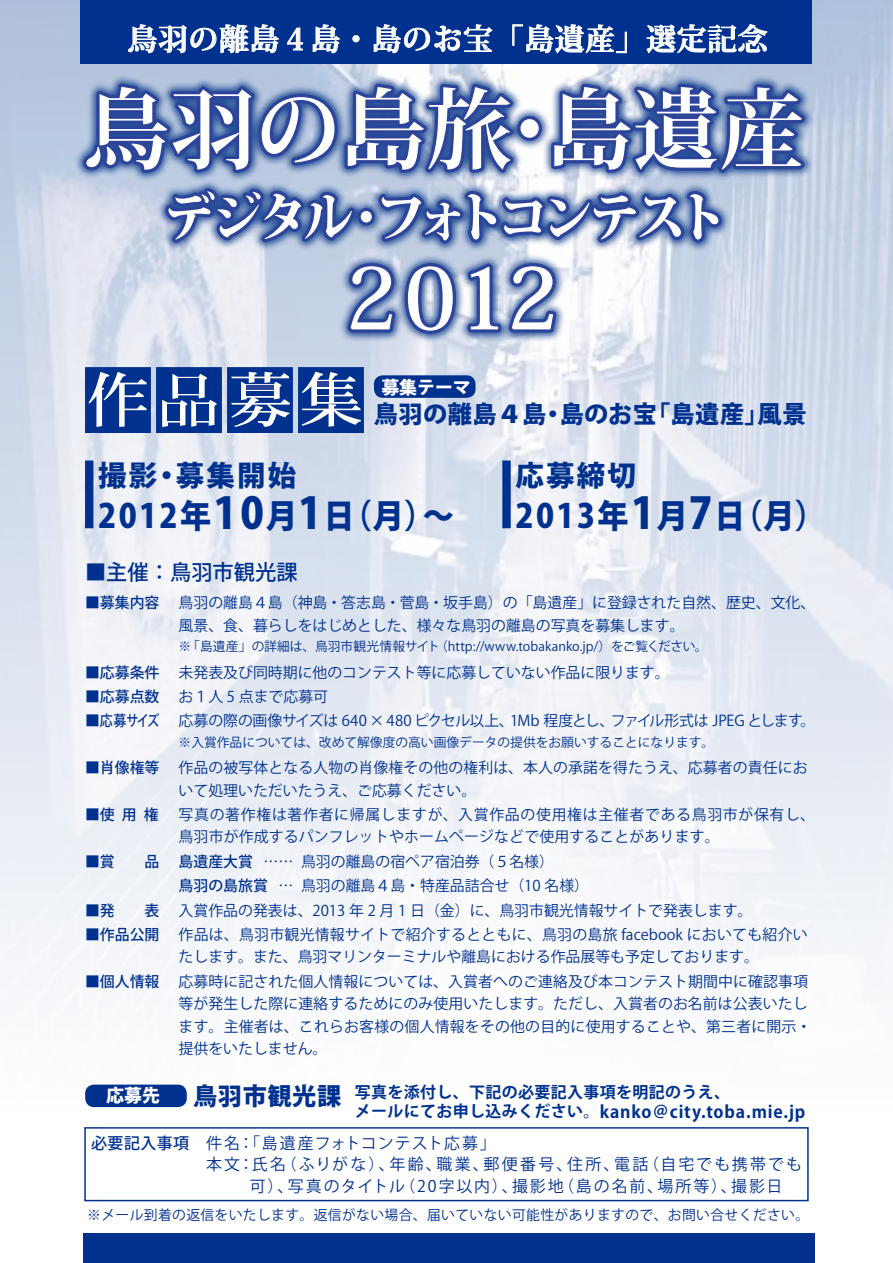
<style>
.page{position:relative;width:893px;height:1263px;background:#fff}
.page>*{position:absolute;margin:0;border:0;box-sizing:border-box;transform-origin:0 0}
.t1{font:700 87.9px "Koz Min Pro";color:#fff}
.t2{font:700 85.05px "Koz Min Pro";color:#fff}
.t3{font:800 51.9px "Koz Min Pro";letter-spacing:-.1em;color:#fff}
.t4{font:800 43.2px "Koz Go Pro";color:#00318f;scale:.94 1}
.t5{font:800 33px "Koz Go Pro";letter-spacing:.075em;color:#00318f;scale:.94 1}
.t6{font:700 29.7px "Koz Min Pro";letter-spacing:.025em;color:#fff}
.t7{font:800 28.5px "Koz Go Pro";letter-spacing:.075em;color:#00318f}
.t8{font:800 24.15px "Koz Go Pro";letter-spacing:.025em;color:#00318f}
.t9{font:500 21.3px "Koz Go Pro";color:#00318f}
.t10{font:800 18px "Koz Go Pro";color:#fff}
.t11{font:700 16.95px "Koz Go Pro";letter-spacing:.05em;color:#00318f}
.t12{font:15.9px "Koz Go Pro";letter-spacing:.125em;color:#00318f}
.t13{font:15.9px "Koz Go Pro";letter-spacing:.065em;color:#00318f}
.t14{font:700 15.9px "Koz Go Pro";letter-spacing:.025em;color:#00318f}
.t15{font:500 15.9px "Koz Go Pro";letter-spacing:.025em;color:#00318f}
.t16{font:14.85px/24.5px "Koz Go Pro";letter-spacing:.005em;color:#00318f}
.t17{font:500 14.85px "Koz Go Pro";color:#00318f}
.t18{font:14.85px/24.5px "Koz Go Pro";letter-spacing:.045em;color:#00318f}
.t19{font:14.85px "Koz Go Pro";letter-spacing:-.015em;color:#00318f}
.t20{font:14.85px "Koz Go Pro";letter-spacing:-.03em;color:#00318f}
.t21{font:13.8px "Koz Go Pro";letter-spacing:.025em;color:#00318f}
.t22{font:12.75px "Koz Go Pro";color:#00318f}
.s1{font-size:43.2px}
.s2{font-weight:400}
.s3{font-size:15.9px}
</style>
<div class="page">
<div style="left:80px;top:0;width:732px;height:64px;background:#00318f"></div>
<svg style="left:128px;top:24px;width:151px;height:29px"></svg>
<svg style="left:287px;top:28px;width:16px;height:22px"></svg>
<svg style="left:313px;top:24px;width:27px;height:29px"></svg>
<div style="left:353px;top:35px;width:6px;height:7px;border:1px solid #fff;border-radius:50%"></div>
<svg style="left:374px;top:24px;width:119px;height:29px"></svg>
<svg style="left:512px;top:24px;width:115px;height:29px"></svg>
<svg style="left:646px;top:24px;width:121px;height:29px"></svg>
<div style="left:84px;top:1127px;width:725px;height:74px;border:1px solid #00318f"></div>
<div style="left:85px;top:1084px;width:102px;height:23px;background:#00318f;border-radius:9px"></div>
<div style="left:85px;top:460px;width:8px;height:68px;background:#00318f"></div>
<div style="left:502px;top:460px;width:9px;height:68px;background:#00318f"></div>
<div style="left:73px;top:74px;width:742px;height:270px;background:#003285;opacity:.8"></div>
<svg style="left:80px;top:79px;width:730px;height:354px;background:#93a4cc"></svg>
<div style="left:83px;top:1233px;width:732px;height:30px;background:#00318f"></div>
<h3 class="t6" style="left:128px;top:18px;width:641px">鳥羽の離島４島・島のお宝「島遺産」選定記念</h3>
<h1 class="t1" style="left:84px;top:66px;width:723px">鳥羽の島旅島遺産</h1>
<h1 class="t1" style="left:487px;top:66px;width:88px">・</h1>
<h3 class="t3" style="left:164px;top:179px;width:565px">デジタルフォトコンテスト</h3>
<h3 class="t3" style="left:341px;top:179px;width:52px">・</h3>
<h2 class="t2" style="left:330px;top:236px;width:230px">２０１2</h2>
<p class="t10" style="left:381px;top:375px;width:91px">募集テーマ</p>
<h3 class="t8" style="left:374px;top:399px;width:174px">鳥羽の離島４島</h3>
<h3 class="t8" style="left:560px;top:399px;width:99px">島のお宝</h3>
<h3 class="t8" style="left:646px;top:399px;width:124px">「島遺産」</h3>
<h3 class="t8" style="left:758px;top:399px;width:51px">風景</h3>
<h3 class="t8" style="left:541px;top:399px;width:26px">・</h3>
<h3 class="t7" style="left:176px;top:457px;width:122px">募集開始</h3>
<h3 class="t7" style="left:98px;top:457px;width:61px">撮影</h3>
<h3 class="t7" style="left:152px;top:457px;width:30px">・</h3>
<h3 class="t4" style="left:214px;top:485px;width:55px">10</h3>
<h3 class="t5" style="left:266px;top:495px;width:201px">月 （日<span class="s1">1</span> 月 ~(</h3>
<h3 class="t5" style="left:98px;top:495px;width:122px">2012年</h3>
<h3 class="t7" style="left:516px;top:456px;width:122px">応募締切</h3>
<h3 class="t5" style="left:516px;top:494px;width:332px">2013年 月<span class="s1">1</span> （日<span class="s1">7</span> 月 (</h3>
<h3 class="t9" style="left:85px;top:558px;width:214px">■主催：鳥羽市観光課</h3>
<p class="t16" style="left:179px;top:591px;width:638px">鳥羽の離島４島（神島・答志島・菅島・坂手島）の「島遺産」に登録された自然、歴史、文化、</p>
<p class="t17" style="left:85px;top:593px;width:76px">■募集内容</p>
<p class="t17" style="left:85px;top:663px;width:76px">■応募条件</p>
<p class="t17" style="left:85px;top:687px;width:76px"><span class="s2">■</span>応募点数</p>
<p class="t17" style="left:85px;top:711px;width:76px">■応募サイズ</p>
<p class="t17" style="left:85px;top:758px;width:76px">■肖像権等</p>
<p class="t17" style="left:85px;top:805px;width:31px">■使</p>
<p class="t17" style="left:122px;top:805px;width:16px">用</p>
<p class="t17" style="left:144px;top:805px;width:16px">権</p>
<p class="t17" style="left:85px;top:852px;width:76px">■賞　　品</p>
<p class="t17" style="left:85px;top:901px;width:76px">■発　　表</p>
<p class="t17" style="left:85px;top:925px;width:76px">■作品公開</p>
<p class="t17" style="left:85px;top:972px;width:76px">■個人情報</p>
<p class="t10" style="left:106px;top:1084px;width:55px">応募先</p>
<p class="t16" style="left:179px;top:613px;width:507px">風景、食、暮らしをはじめとした、様々な鳥羽の離島の写真を募集します。</p>
<p class="t22" style="left:435px;top:638px;width:274px">（http://www.tobakanko j p. ）/ をご覧ください。</p>
<p class="t22" style="left:179px;top:638px;width:263px">※「島遺産」の詳細は、鳥羽市観光情報サイト</p>
<p class="t16" style="left:179px;top:660px;width:493px">未発表及び同時期に他のコンテスト等に応募していない作品に限ります。</p>
<p class="t16" style="left:179px;top:685px;width:151px">お１人 5 点まで応募可</p>
<p class="t19" style="left:179px;top:711px;width:337px">応募の際の画像サイズは 640 × 480 ピクセル以上、</p>
<p class="t16" style="left:510px;top:709px;width:106px">1Mb 程度とし、</p>
<p class="t20" style="left:611px;top:711px;width:194px">ファイル形式は JPEG とします</p>
<p class="t16" style="left:800px;top:709px;width:16px">。</p>
<p class="t22" style="left:179px;top:734px;width:537px">※入賞作品については、改めて解像度の高い画像データの提供をお願いすることになります。</p>
<p class="t16" style="left:179px;top:756px;width:631px">作品の被写体となる人物の肖像権その他の権利は、本人の承諾を得たうえ、応募者の責任にお</p>
<p class="t18" style="left:179px;top:778px;width:638px">いて処理いただいたうえ、ご応募ください。<br>写真の著作権は著作者に帰属しますが、入賞作品の使用権は主催者である鳥羽市が保有し、</p>
<p class="t16" style="left:301px;top:825px;width:420px;text-indent:-122px">鳥羽市が作成するパンフレットやホームページなどで使用することがあります。鳥羽の離島の宿ペア宿泊券（５名様(</p>
<p class="t17" style="left:179px;top:852px;width:76px">島遺産大賞</p>
<p class="t16" style="left:264px;top:849px;width:31px">……</p>
<p class="t17" style="left:179px;top:876px;width:91px">鳥羽の島旅賞</p>
<p class="t16" style="left:179px;top:898px;width:575px">入賞作品の発表は、2013 年 2 月 1 日（金）に、鳥羽市観光情報サイトで発表します。</p>
<p class="t16" style="left:301px;top:874px;width:289px">鳥羽の離島４島・特産品詰合せ（10 名様(</p>
<p class="t16" style="left:279px;top:874px;width:16px">…</p>
<p class="t16" style="left:179px;top:923px;width:631px">作品は、鳥羽市観光情報サイトで紹介するとともに、鳥羽の島旅 facebook においても紹介い</p>
<p class="t16" style="left:179px;top:945px;width:631px">たします。また、鳥羽マリンターミナルや離島における作品展等も予定しております。<br>応募時に記された個人情報については、入賞者へのご連絡及び本コンテスト期間中に確認事項</p>
<p class="t16" style="left:179px;top:993px;width:634px;line-height:22.4px">等が発生した際に連絡するためにのみ使用いたします。ただし、入賞者のお名前は公表いたします。主催者は、これらお客様の個人情報をその他の目的に使用することや、第三者に開示・提供をいたしません。</p>
<h3 class="t8" style="left:193px;top:1080px;width:150px">鳥羽市観光課</h3>
<p class="t14" style="left:355px;top:1081px;width:377px">写真を添付し、下記の必要記入事項を明記のうえ、</p>
<p class="t11" style="left:355px;top:1100px;width:452px"><span class="s3">メールにてお申し込みください。</span>kanko＠city.toba.mie.jp</p>
<p class="t15" style="left:91px;top:1133px;width:99px">必要記入事項</p>
<p class="t13" style="left:206px;top:1133px;width:291px">件名「：島遺産フォトコンテスト応募「</p>
<p class="t12" style="left:281px;top:1154px;width:115px">（ふりがな）、</p>
<p class="t12" style="left:389px;top:1154px;width:54px">年齢、</p>
<p class="t12" style="left:206px;top:1154px;width:82px">本文：氏名</p>
<p class="t12" style="left:567px;top:1154px;width:54px">住所、</p>
<p class="t12" style="left:643px;top:1154px;width:161px">（自宅でも携帯でも</p>
<p class="t12" style="left:436px;top:1154px;width:54px">職業、</p>
<p class="t12" style="left:483px;top:1154px;width:90px">郵便番号、</p>
<p class="t12" style="left:614px;top:1154px;width:36px">電話</p>
<p class="t12" style="left:657px;top:1175px;width:81px">場所等）、</p>
<p class="t12" style="left:400px;top:1175px;width:120px">（20字以内）、</p>
<p class="t12" style="left:558px;top:1175px;width:106px">（島の名前、</p>
<p class="t12" style="left:250px;top:1175px;width:45px">可）、</p>
<p class="t13" style="left:288px;top:1175px;width:119px">写真のタイトル</p>
<p class="t12" style="left:512px;top:1175px;width:53px">撮影地</p>
<p class="t12" style="left:731px;top:1175px;width:53px">撮影日</p>
<p class="t21" style="left:87px;top:1206px;width:724px">※メール到着の返信をいたします。返信がない場合、届いていない可能性がありますので、お問い合せください。</p>
</div>
